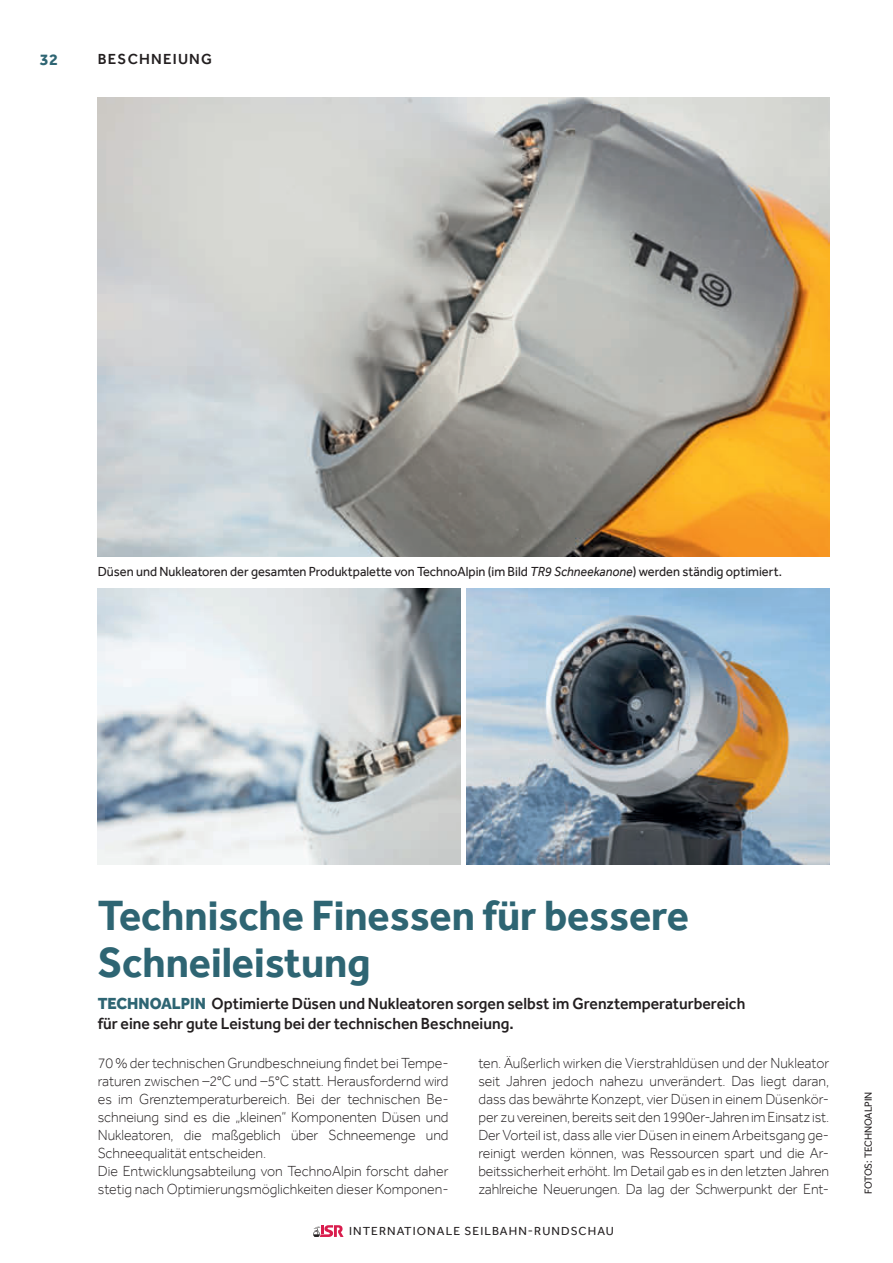
<style>
.page{position:relative;width:893px;height:1263px;background:#fff}
.page>*{position:absolute;margin:0;border:0;box-sizing:border-box;transform-origin:0 0}
.t1{font:700 43.5px/46.5px "Effra";color:#2e6573;scale:.95 1}
.t2{font:500 16.5px/19.8px "Effra";color:#231f20;scale:.95 1}
.t3{font:700 16.5px "Effra";color:#2e6573}
.t4{font:300 15px/18px "Effra";letter-spacing:-.005em;color:#231f20;scale:.95 1}
.t5{font:500 15px "Effra";letter-spacing:.08em;color:#231f20}
.t6{font:13.5px "Effra";color:#231f20;scale:.95 1}
.t7{font:12px "Effra";letter-spacing:.09em;color:#231f20}
.t8{font:10.5px "Effra";color:#231f20;scale:.95 1}
.s1{font-style:italic}
.s2{font-weight:800;color:#2e6573}
</style>
<div class="page">
<svg style="left:313px;top:1225px;width:31px;height:12px"></svg>
<img style="left:98px;top:98px;width:731px;height:458px">
<img style="left:98px;top:588px;width:362px;height:276px">
<img style="left:467px;top:588px;width:362px;height:276px">
<p class="t3" style="left:40px;top:49px;width:20px">32</p>
<p class="t5" style="left:98px;top:50px;width:116px">BESCHNEIUNG</p>
<p class="t6" style="left:98px;top:564px;width:722px">Düsen und Nukleatoren der gesamten Produktpalette von TechnoAlpin (im Bild <span class="s1">TR9 Schneekanone</span>) werden ständig optimiert.</p>
<h1 class="t1" style="left:98px;top:892px;width:624px">Technische Finessen für bessere<br>Schneileistung</h1>
<p class="t2" style="left:98px;top:993px;width:683px"><span class="s2">TECHNOALPIN</span> Optimierte Düsen und Nukleatoren sorgen selbst im Grenztemperaturbereich für eine sehr gute Leistung bei der technischen Beschneiung.</p>
<p class="t4" style="left:98px;top:1053px;width:371px">70 % der technischen Grundbeschneiung findet bei Tempe&shy;raturen zwischen –2°C und –5°C statt. Herausfordernd wird es im Grenztemperaturbereich. Bei der technischen Be&shy;schneiung sind es die „kleinen“ Komponenten Düsen und Nukleatoren, die maßgeblich über Schneemenge und Schneequalität entscheiden.<br>Die Entwicklungsabteilung von TechnoAlpin forscht daher stetig nach Optimierungsmöglichkeiten dieser Komponen-</p>
<p class="t4" style="left:478px;top:1053px;width:371px;text-align:justify">ten. Äußerlich wirken die Vierstrahldüsen und der Nukleator seit Jahren jedoch nahezu unverändert. Das liegt daran, dass das bewährte Konzept, vier Düsen in einem Düsenkör&shy;per zu vereinen, bereits seit den 1990er-Jahren im Einsatz ist.<br>Der Vorteil ist, dass alle vier Düsen in einem Arbeitsgang ge&shy;reinigt werden können, was Ressourcen spart und die Ar&shy;beitssicherheit erhöht. Im Detail gab es in den letzten Jahren zahlreiche Neuerungen. Da lag der Schwerpunkt der Ent-</p>
<p class="t7" style="left:349px;top:1224px;width:266px">INTERNATIONALE SEILBAHN-RUNDSCHAU</p>
<p class="t8" style="left:862px;top:1194px;width:109px;rotate:-90deg">FOTOS: TECHNOALPIN</p>
</div>
